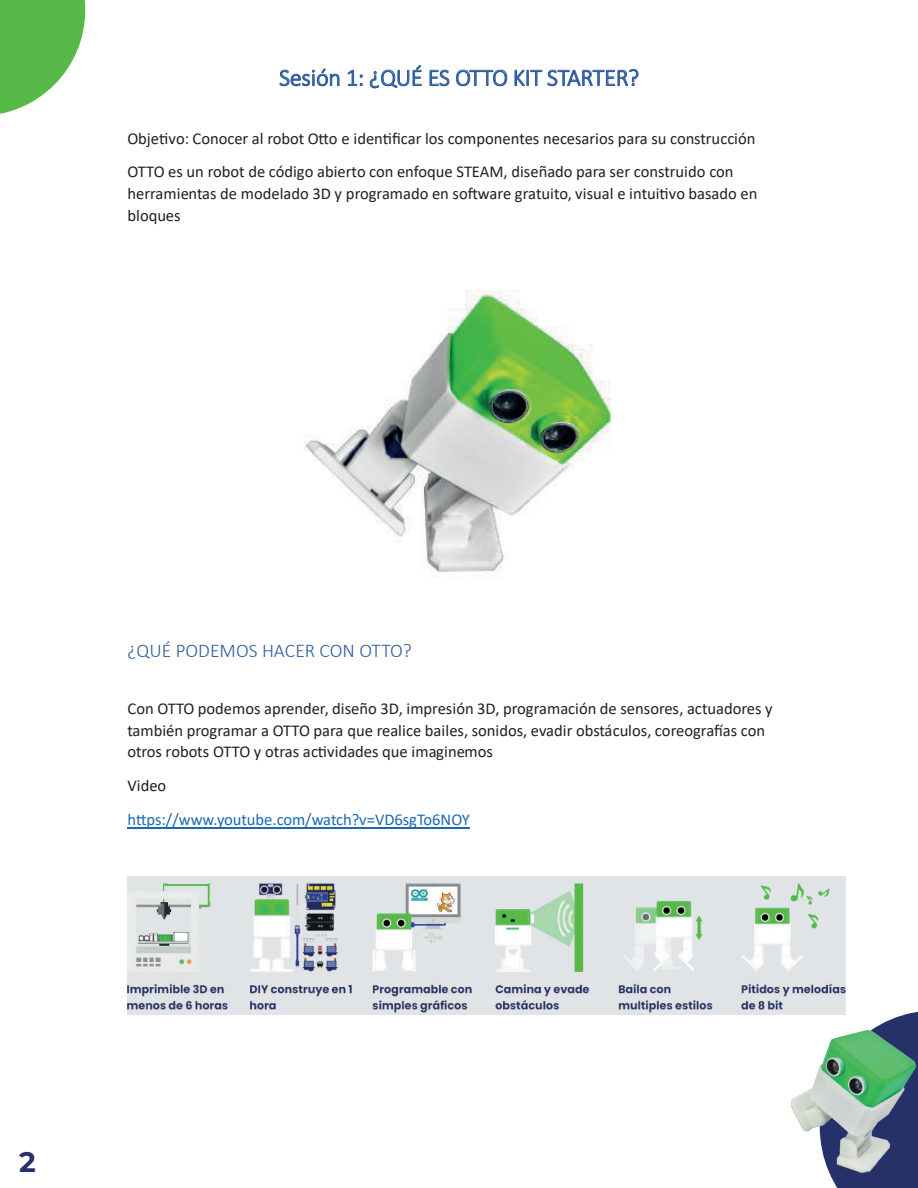
<style>
.page{position:relative;width:918px;height:1188px;background:#fff}
.page>*{position:absolute;margin:0;border:0;box-sizing:border-box;transform-origin:0 0}
.t1{font:700 28.2px "Montserrat";color:#263069}
.t2{font:300 24.15px "Calibri";letter-spacing:-.01em;color:#2c5c9d}
.t3{font:300 19.5px "Calibri";letter-spacing:-.005em;color:#2c5c9d}
.t4{font:16.5px/21.8px "Calibri";letter-spacing:-.005em;color:#231f20}
.t5{font:16.5px "Calibri";letter-spacing:-.005em;color:#1b69b4}
</style>
<div class="page">
<svg style="left:279px;top:68px;width:61px;height:19px"></svg>
<svg style="left:348px;top:69px;width:15px;height:17px"></svg>
<svg style="left:370px;top:65px;width:52px;height:24px"></svg>
<svg style="left:429px;top:69px;width:21px;height:17px"></svg>
<svg style="left:456px;top:69px;width:51px;height:17px"></svg>
<svg style="left:514px;top:68px;width:125px;height:19px"></svg>
<hr style="left:127px;top:827px;width:343px;height:1px;background:#1b69b4">
<img style="left:304px;top:290px;width:307px;height:284px">
<img style="left:128px;top:876px;width:717px;height:138px">
<svg style="left:0;top:0;width:85px;height:114px"></svg>
<svg style="left:820px;top:1010px;width:98px;height:178px"></svg>
<img style="left:790px;top:1028px;width:128px;height:147px">
<h2 class="t2" style="left:279px;top:63px;width:362px">Sesión 1: ¿QUÉ ES OTTO KIT STARTER?</h2>
<p class="t4" style="left:127px;top:122px;width:630px;line-height:33.2px">Objetivo: Conocer al robot Otto e identificar los componentes necesarios para su construcción<br>OTTO es un robot de código abierto con enfoque STEAM, diseñado para ser construido con</p>
<p class="t4" style="left:127px;top:182px;width:631px">herramientas de modelado 3D y programado en software gratuito, visual e intuitivo basado en bloques</p>
<p class="t3" style="left:127px;top:638px;width:286px">¿QUÉ PODEMOS HACER CON OTTO?</p>
<p class="t4" style="left:127px;top:697px;width:647px">Con OTTO podemos aprender, diseño 3D, impresión 3D, programación de sensores, actuadores y también programar a OTTO para que realice bailes, sonidos, evadir obstáculos, coreografías con otros robots OTTO y otras actividades que imaginemos</p>
<p class="t4" style="left:127px;top:775px;width:40px">Video</p>
<p class="t5" style="left:127px;top:808px;width:344px">https://www.youtube.com/watch?v=VD6sgTo6NOY</p>
<h1 class="t1" style="left:19px;top:1141px;width:18px">2</h1>
</div>
